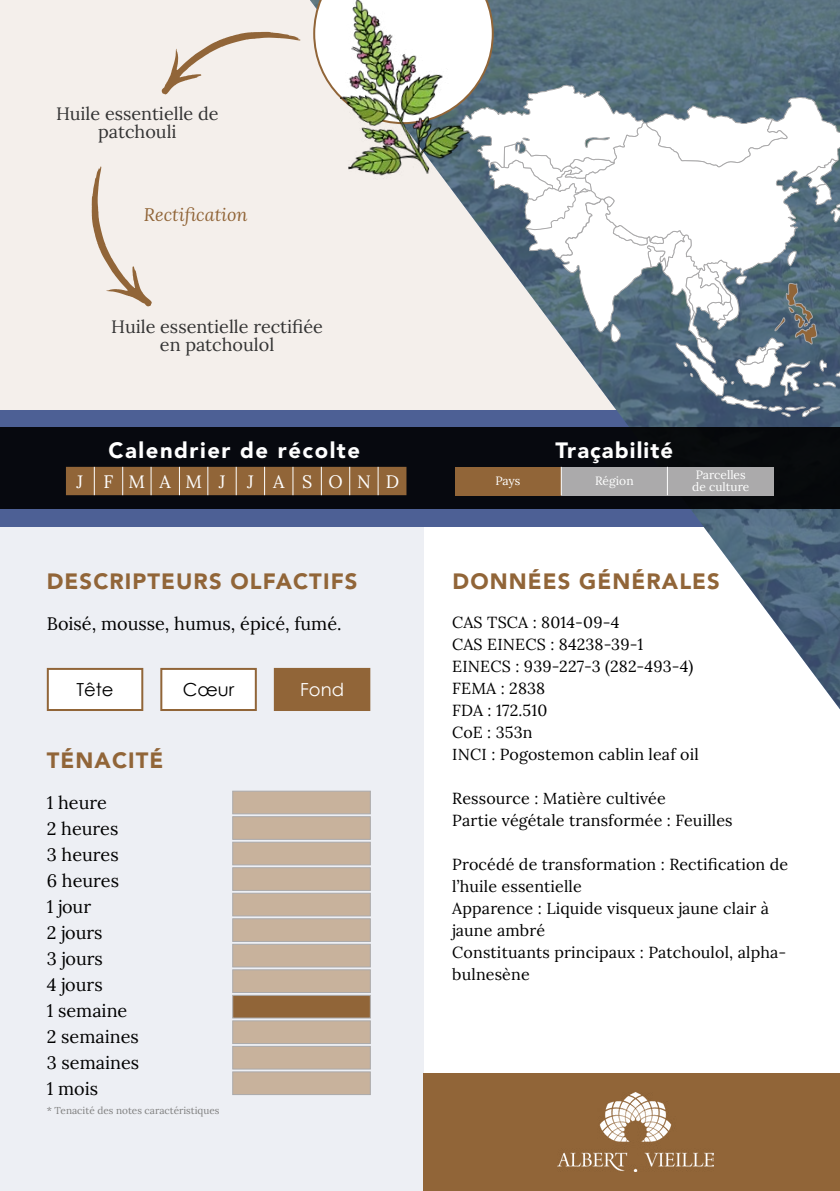
<style>
.page{position:relative;width:840px;height:1191px;background:#fff}
.page>*{position:absolute;margin:0;border:0;box-sizing:border-box;transform-origin:0 0}
.t1{font:900 22px "Avenir";letter-spacing:.05em;color:#916538}
.t2{font:900 22px "Avenir";letter-spacing:.07em;color:#fff}
.t3{font:900 22px "Avenir";letter-spacing:.05em;color:#fff}
.t4{font:18px "Lora";color:#000}
.t5{font:18px/18px "Lora";color:#333;text-align:center}
.t6{font:italic 18px "Lora";color:#916538}
.t7{font:18px "Lora";letter-spacing:.84em;color:#fff}
.t8{font:18px "Century Gothic";color:#000}
.t9{font:18px "Century Gothic";color:#fff}
.t10{font:16px/22px "Lora";letter-spacing:.01em;color:#000}
.t11{font:12px/12px "Lora";color:#fff}
.t12{font:10px "Lora";color:#7f7f7f}
</style>
<div class="page">
<div style="left:0;top:0;width:839px;height:468px;background:#f4efeb"></div>
<div style="left:0;top:410px;width:839px;height:116px;background:#4d6095"></div>
<div style="left:1px;top:526px;width:422px;height:665px;background:#edeff4"></div>
<img style="left:306px;top:0;width:533px;height:712px">
<img style="left:0;top:895px;width:1px;height:296px">
<svg style="left:0;top:874px;width:1px;height:21px"></svg>
<div style="left:1px;top:427px;width:838px;height:81px;background:#07090f"></div>
<div style="left:232px;top:791px;width:138px;height:23px;background:#c8b29c;border:1px solid #abaaab"></div>
<div style="left:232px;top:816px;width:138px;height:23px;background:#c8b29c;border:1px solid #abaaab"></div>
<div style="left:232px;top:842px;width:138px;height:23px;background:#c8b29c;border:1px solid #abaaab"></div>
<div style="left:232px;top:867px;width:138px;height:23px;background:#c8b29c;border:1px solid #abaaab"></div>
<div style="left:232px;top:918px;width:138px;height:23px;background:#c8b29c;border:1px solid #abaaab"></div>
<div style="left:232px;top:944px;width:138px;height:23px;background:#c8b29c;border:1px solid #abaaab"></div>
<div style="left:232px;top:969px;width:138px;height:23px;background:#c8b29c;border:1px solid #abaaab"></div>
<div style="left:232px;top:893px;width:138px;height:23px;background:#c8b29c;border:1px solid #abaaab"></div>
<div style="left:232px;top:1046px;width:138px;height:23px;background:#c8b29c;border:1px solid #abaaab"></div>
<div style="left:232px;top:1020px;width:138px;height:23px;background:#c8b29c;border:1px solid #abaaab"></div>
<div style="left:232px;top:995px;width:138px;height:23px;background:#916538;border:1px solid #abaaab"></div>
<div style="left:232px;top:1071px;width:138px;height:23px;background:#c8b29c;border:1px solid #abaaab"></div>
<div style="left:48px;top:669px;width:94px;height:41px;background:#fff"></div>
<div style="left:47px;top:668px;width:96px;height:43px;border:2px solid #916538"></div>
<div style="left:275px;top:669px;width:94px;height:41px;background:#916538"></div>
<div style="left:274px;top:668px;width:96px;height:43px;border:2px solid #916538"></div>
<div style="left:161px;top:669px;width:95px;height:41px;background:#fff"></div>
<div style="left:160px;top:668px;width:97px;height:43px;border:2px solid #916538"></div>
<svg style="left:92px;top:166px;width:60px;height:140px"></svg>
<svg style="left:161px;top:32px;width:139px;height:63px"></svg>
<div style="left:423px;top:1073px;width:416px;height:118px;background:#916538"></div>
<img style="left:557px;top:1092px;width:156px;height:79px">
<div style="left:66px;top:467px;width:340px;height:28px;background:#916538"></div>
<svg style="left:313px;top:0;width:526px;height:418px"></svg>
<div style="left:455px;top:467px;width:106px;height:28px;background:#916538"></div>
<div style="left:561px;top:467px;width:106px;height:28px;background:#abaaab"></div>
<div style="left:667px;top:467px;width:106px;height:28px;background:#abaaab"></div>
<svg style="left:560px;top:467px;width:1px;height:28px"></svg>
<p class="t5" style="left:56px;top:104px;width:164px">Huile essentielle de patchouli</p>
<p class="t6" style="left:144px;top:203px;width:105px">Rectification</p>
<p class="t5" style="left:111px;top:316px;width:213px">Huile essentielle rectifiée en patchoulol</p>
<h1 class="t2" style="left:108px;top:437px;width:253px">Calendrier de récolte</h1>
<p class="t7" style="left:76px;top:468px;width:324px">J FMAMJ J ASOND</p>
<h1 class="t1" style="left:47px;top:568px;width:312px">DESCRIPTEURS OLFACTIFS</h1>
<p class="t4" style="left:47px;top:610px;width:296px">Boisé, mousse, humus, épicé, fumé.</p>
<p class="t8" style="left:76px;top:677px;width:39px">Tête</p>
<p class="t8" style="left:183px;top:677px;width:53px">Cœur</p>
<p class="t9" style="left:300px;top:677px;width:45px">Fond</p>
<h1 class="t1" style="left:47px;top:747px;width:118px">TÉNACITÉ</h1>
<p class="t4" style="left:47px;top:789px;width:61px">1 heure</p>
<p class="t4" style="left:47px;top:815px;width:73px">2 heures</p>
<p class="t4" style="left:47px;top:841px;width:73px">3 heures</p>
<p class="t4" style="left:47px;top:867px;width:74px">6 heures</p>
<p class="t4" style="left:47px;top:893px;width:46px">1 jour</p>
<p class="t4" style="left:47px;top:919px;width:57px">2 jours</p>
<p class="t4" style="left:47px;top:944px;width:58px">3 jours</p>
<p class="t4" style="left:47px;top:970px;width:57px">4 jours</p>
<p class="t4" style="left:47px;top:996px;width:82px">1 semaine</p>
<p class="t4" style="left:47px;top:1022px;width:93px">2 semaines</p>
<p class="t4" style="left:47px;top:1048px;width:94px">3 semaines</p>
<p class="t4" style="left:47px;top:1074px;width:53px">1 mois</p>
<p class="t12" style="left:47px;top:1103px;width:174px">* Tenacité des notes caractéristiques</p>
<h1 class="t3" style="left:555px;top:437px;width:119px">Traçabilité</h1>
<p class="t11" style="left:495px;top:474px;width:27px">Pays</p>
<p class="t11" style="left:594px;top:474px;width:40px">Région</p>
<p class="t11" style="left:691px;top:468px;width:59px">Parcelles de culture</p>
<h1 class="t1" style="left:452px;top:568px;width:268px">DONNÉES GÉNÉRALES</h1>
<p class="t10" style="left:452px;top:610px;width:248px">CAS TSCA : 8014-09-4<br>CAS EINECS : 84238-39-1<br>EINECS : 939-227-3 (282-493-4)<br>FEMA : 2838<br>FDA : 172.510<br>CoE : 353n<br>INCI : Pogostemon cablin leaf oil</p>
<p class="t10" style="left:452px;top:786px;width:282px">Ressource : Matière cultivée<br>Partie végétale transformée : Feuilles</p>
<p class="t10" style="left:452px;top:852px;width:337px">Procédé de transformation : Rectification de l’huile essentielle<br>Apparence : Liquide visqueux jaune clair à jaune ambré<br>Constituants principaux : Patchoulol, alpha&shy;bulnesène</p>
</div>
